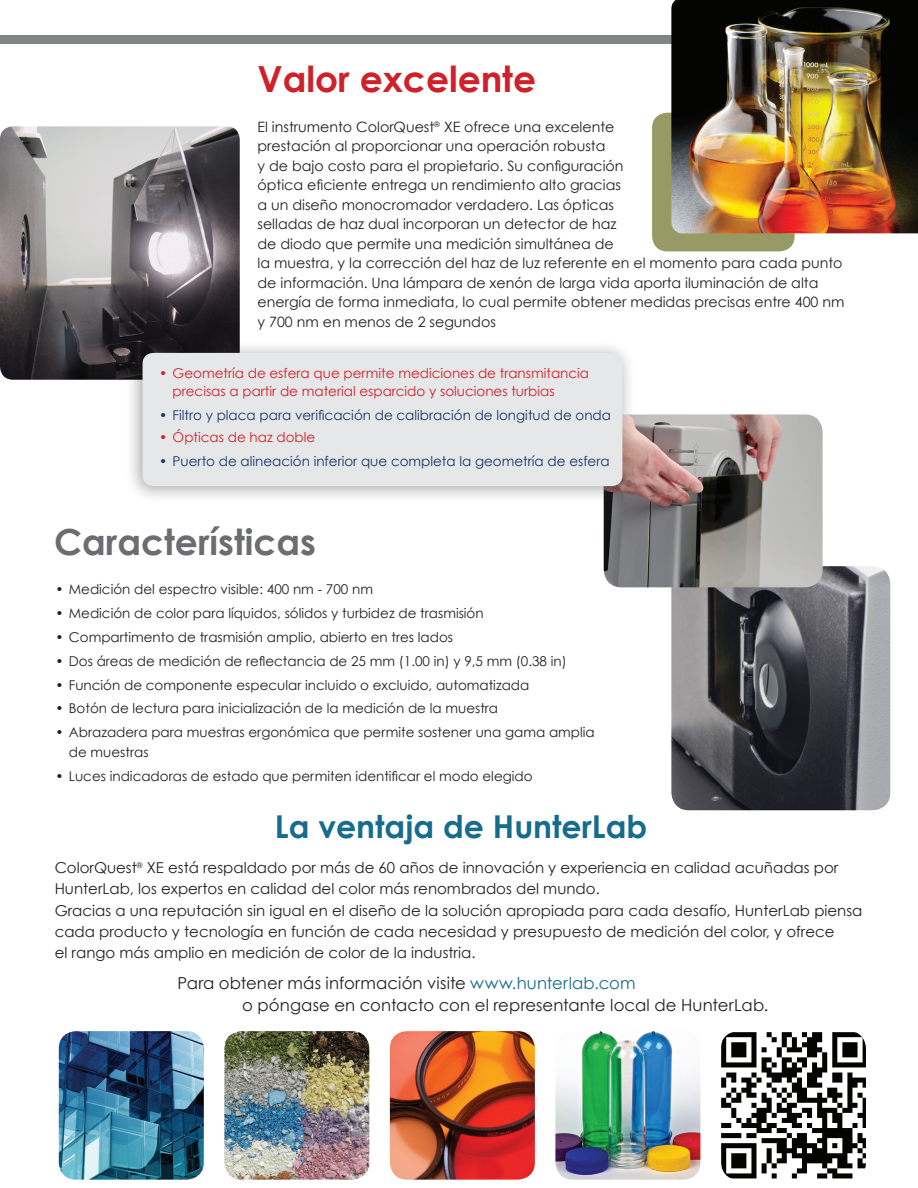
<style>
.page{position:relative;width:918px;height:1188px;background:#fff}
.page>*{position:absolute;margin:0;border:0;box-sizing:border-box;transform-origin:0 0}
.t1{font:700 36px "Century Gothic";color:#6c6d70}
.t2{font:700 36px "Century Gothic";color:#d02029}
.HL_Advantage{font:700 31.5px "Century Gothic";color:#176b8c}
.HL_Advantage-2{font:16.5px "Century Gothic";letter-spacing:.005em;color:#231f20}
.HL_Advantage-3{font:15px/21px "Century Gothic";color:#231f20}
.Body{font:14.25px "Century Gothic";color:#231f20}
.t3{font:13.5px/19.5px "Century Gothic";color:#231f20}
.t4{font:13.5px/18px "Century Gothic";color:#d02029}
.t5{font:13.5px "Century Gothic";color:#1b3463}
.s1{color:#176b8c}
</style>
<div class="page">
<div style="left:0;top:35px;width:671px;height:9px;background:#838485"></div>
<img style="left:671px;top:566px;width:219px;height:244px">
<img style="left:0;top:126px;width:240px;height:254px">
<div style="left:652px;top:113px;width:143px;height:138px;background:#989a66;border-radius:15px"></div>
<img style="left:671px;top:0;width:247px;height:233px">
<img style="left:604px;top:414px;width:219px;height:173px">
<div style="left:125px;top:340px;width:510px;height:164px;background:#231f20;opacity:.4"></div>
<div style="left:143px;top:353px;width:479px;height:133px;background:#e6e7e9;border-radius:11px"></div>
<img style="left:555px;top:1031px;width:145px;height:149px">
<img style="left:390px;top:1031px;width:145px;height:149px">
<img style="left:224px;top:1031px;width:145px;height:149px">
<img style="left:59px;top:1031px;width:145px;height:149px">
<img style="left:721px;top:1032px;width:145px;height:147px">
<p class="t2" style="left:258px;top:56px;width:280px">Valor excelente</p>
<p class="Body" style="left:258px;top:118px;width:359px">El instrumento ColorQuest<sup>®</sup> XE ofrece una excelente</p>
<p class="Body" style="left:258px;top:137px;width:349px">prestación al proporcionar una operación robusta</p>
<p class="Body" style="left:258px;top:157px;width:368px">y de bajo costo para el propietario. Su configuración</p>
<p class="Body" style="left:258px;top:176px;width:365px">óptica eficiente entrega un rendimiento alto gracias</p>
<p class="Body" style="left:258px;top:196px;width:358px">a un diseño monocromador verdadero. Las ópticas</p>
<p class="Body" style="left:258px;top:215px;width:361px">selladas de haz dual incorporan un detector de haz</p>
<p class="Body" style="left:258px;top:235px;width:358px">de diodo que permite una medición simultánea de</p>
<p class="Body" style="left:258px;top:254px;width:587px">la muestra, y la corrección del haz de luz referente en el momento para cada punto</p>
<p class="Body" style="left:258px;top:274px;width:562px">de información. Una lámpara de xenón de larga vida aporta iluminación de alta</p>
<p class="Body" style="left:258px;top:293px;width:589px">energía de forma inmediata, lo cual permite obtener medidas precisas entre 400 nm</p>
<p class="Body" style="left:258px;top:313px;width:240px">y 700 nm en menos de 2 segundos</p>
<p class="t4" style="left:173px;top:364px;width:418px;text-indent:-14px">• Geometría de esfera que permite mediciones de transmitancia precisas a partir de material esparcido y soluciones turbias</p>
<p class="t5" style="left:159px;top:407px;width:453px">• Filtro y placa para verificación de calibración de longitud de onda</p>
<p class="t4" style="left:159px;top:428px;width:158px">• Ópticas de haz doble</p>
<p class="t5" style="left:159px;top:453px;width:452px">• Puerto de alineación inferior que completa la geometría de esfera</p>
<p class="t1" style="left:54px;top:519px;width:264px">Características</p>
<p class="t3" style="left:55px;top:580px;width:319px">• Medición del espectro visible: 400 nm - 700 nm</p>
<p class="t3" style="left:55px;top:603px;width:430px">• Medición de color para líquidos, sólidos y turbidez de trasmisión</p>
<p class="t3" style="left:55px;top:627px;width:399px">• Compartimento de trasmisión amplio, abierto en tres lados</p>
<p class="t3" style="left:55px;top:651px;width:513px">• Dos áreas de medición de reflectancia de 25 mm (1.00 in) y 9,5 mm (0.38 in)</p>
<p class="t3" style="left:55px;top:675px;width:476px">• Función de componente especular incluido o excluido, automatizada</p>
<p class="t3" style="left:55px;top:699px;width:444px">• Botón de lectura para inicialización de la medición de la muestra</p>
<p class="t3" style="left:69px;top:722px;width:527px;text-indent:-14px">• Abrazadera para muestras ergonómica que permite sostener una gama amplia de muestras</p>
<p class="t3" style="left:55px;top:766px;width:479px">• Luces indicadoras de estado que permiten identificar el modo elegido</p>
<p class="HL_Advantage" style="left:275px;top:806px;width:374px">La ventaja de HunterLab</p>
<p class="HL_Advantage-3" style="left:55px;top:857px;width:785px">ColorQuest<sup>®</sup> XE está respaldado por más de 60 años de innovación y experiencia en calidad acuñadas por<br>HunterLab, los expertos en calidad del color más renombrados del mundo.</p>
<p class="HL_Advantage-3" style="left:55px;top:900px;width:809px">Gracias a una reputación sin igual en el diseño de la solución apropiada para cada desafío, HunterLab piensa cada producto y tecnología en función de cada necesidad y presupuesto de medición del color, y ofrece</p>
<p class="HL_Advantage-3" style="left:55px;top:942px;width:422px">el rango más amplio en medición de color de la industria.</p>
<p class="HL_Advantage-2" style="left:177px;top:973px;width:460px">Para obtener más información visite <span class="s1">www.hunterlab.com</span></p>
<p class="HL_Advantage-2" style="left:242px;top:995px;width:528px">o póngase en contacto con el representante local de HunterLab.</p>
</div>
